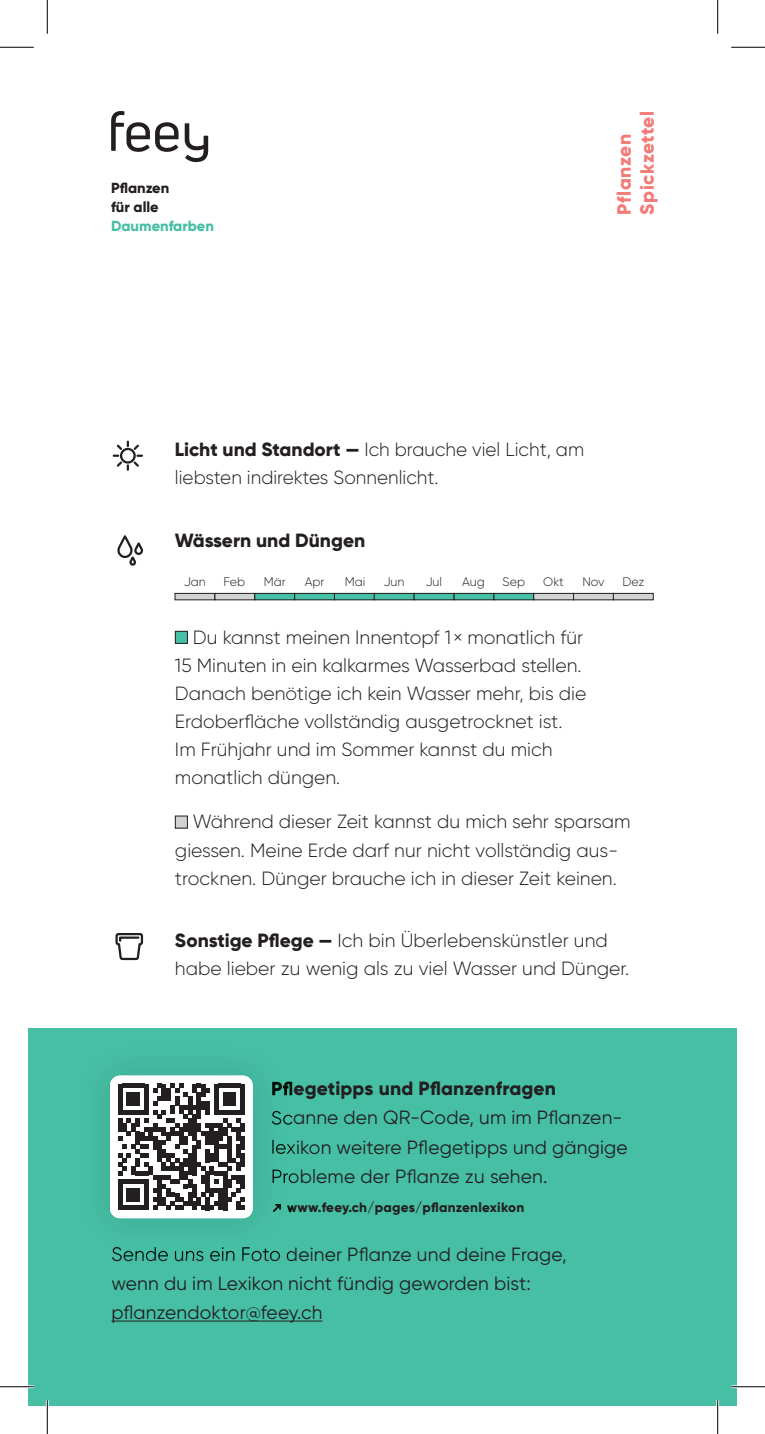
<style>
.page{position:relative;width:765px;height:1434px;background:#fff}
.page>*{position:absolute;margin:0;border:0;box-sizing:border-box;transform-origin:0 0}
.t1{font:300 19.12px/28.1px "Gilroy";color:#231f20}
.t2{font:19.12px/29.2px "Gilroy";letter-spacing:.01em;color:#231f20}
.t3{font:800 19.12px "Gilroy";color:#231f20}
.t4{font:800 19.12px/22.9px "Gilroy";letter-spacing:.03em;color:#f37a76}
.t5{font:800 14.62px/18.7px "Gilroy";color:#231f20}
.t6{font:800 14.62px "Gilroy";color:#46bfa5}
.t7{font:800 13.5px "Gilroy";letter-spacing:.02em;color:#231f20}
.t8{font:300 12.38px "Gilroy";color:#231f20}
.s1{font-weight:800}
</style>
<div class="page">
<div style="left:28px;top:1028px;width:708px;height:378px;background:#46bfa5"></div>
<hr style="left:111px;top:1320px;width:211px;height:1px;background:#231f20">
<svg style="left:184px;top:123px;width:24px;height:39px"></svg>
<svg style="left:111px;top:111px;width:67px;height:41px"></svg>
<div style="left:175px;top:631px;width:12px;height:12px;background:#46bfa5"></div>
<div style="left:175px;top:631px;width:13px;height:13px;border:1px solid #231f20"></div>
<div style="left:175px;top:816px;width:12px;height:12px;background:#d1d2d4"></div>
<div style="left:175px;top:816px;width:13px;height:12px;border:1px solid #231f20"></div>
<svg style="left:112px;top:440px;width:31px;height:31px"></svg>
<svg style="left:117px;top:535px;width:26px;height:31px"></svg>
<svg style="left:115px;top:933px;width:29px;height:28px"></svg>
<div style="left:175px;top:593px;width:40px;height:7px;background:#d1d2d4"></div>
<div style="left:174px;top:593px;width:41px;height:7px;border:1px solid #231f20"></div>
<div style="left:215px;top:593px;width:40px;height:7px;background:#d1d2d4"></div>
<div style="left:214px;top:593px;width:41px;height:7px;border:1px solid #231f20"></div>
<div style="left:255px;top:593px;width:39px;height:7px;background:#46bfa5"></div>
<div style="left:254px;top:593px;width:41px;height:7px;border:1px solid #231f20"></div>
<div style="left:294px;top:593px;width:40px;height:7px;background:#46bfa5"></div>
<div style="left:294px;top:593px;width:41px;height:7px;border:1px solid #231f20"></div>
<div style="left:334px;top:593px;width:40px;height:7px;background:#46bfa5"></div>
<div style="left:334px;top:593px;width:40px;height:7px;border:1px solid #231f20"></div>
<div style="left:374px;top:593px;width:40px;height:7px;background:#46bfa5"></div>
<div style="left:374px;top:593px;width:40px;height:7px;border:1px solid #231f20"></div>
<div style="left:414px;top:593px;width:40px;height:7px;background:#46bfa5"></div>
<div style="left:413px;top:593px;width:41px;height:7px;border:1px solid #231f20"></div>
<div style="left:454px;top:593px;width:39px;height:7px;background:#46bfa5"></div>
<div style="left:453px;top:593px;width:41px;height:7px;border:1px solid #231f20"></div>
<div style="left:493px;top:593px;width:40px;height:7px;background:#46bfa5"></div>
<div style="left:493px;top:593px;width:41px;height:7px;border:1px solid #231f20"></div>
<div style="left:533px;top:593px;width:40px;height:7px;background:#d1d2d4"></div>
<div style="left:533px;top:593px;width:40px;height:7px;border:1px solid #231f20"></div>
<div style="left:573px;top:593px;width:40px;height:7px;background:#d1d2d4"></div>
<div style="left:573px;top:593px;width:40px;height:7px;border:1px solid #231f20"></div>
<div style="left:613px;top:593px;width:40px;height:7px;background:#d1d2d4"></div>
<div style="left:612px;top:593px;width:41px;height:7px;border:1px solid #231f20"></div>
<img style="left:108px;top:1074px;width:169px;height:146px">
<img style="left:272px;top:1081px;width:19px;height:18px">
<img style="left:271px;top:1111px;width:20px;height:16px">
<img style="left:272px;top:1140px;width:19px;height:18px">
<img style="left:272px;top:1169px;width:19px;height:14px">
<img style="left:287px;top:1205px;width:4px;height:8px">
<img style="left:112px;top:1247px;width:179px;height:10px">
<svg style="left:271px;top:1204px;width:10px;height:9px"></svg>
<svg style="left:110px;top:1076px;width:142px;height:142px"></svg>
<div style="left:110px;top:1076px;width:142px;height:142px;border:2px solid #fff;border-radius:9px"></div>
<hr style="left:0;top:1385px;width:34px;height:3px;background:#fff">
<hr style="left:730px;top:1385px;width:34px;height:3px;background:#fff">
<hr style="left:46px;top:1400px;width:3px;height:34px;background:#fff">
<hr style="left:716px;top:1400px;width:2px;height:34px;background:#fff">
<hr style="left:0;top:47px;width:34px;height:1px;background:#000">
<hr style="left:730px;top:47px;width:34px;height:1px;background:#000">
<hr style="left:0;top:1386px;width:34px;height:1px;background:#000">
<hr style="left:730px;top:1386px;width:34px;height:1px;background:#000">
<hr style="left:47px;top:0;width:1px;height:34px;background:#000">
<hr style="left:47px;top:1400px;width:1px;height:34px;background:#000">
<hr style="left:717px;top:0;width:1px;height:34px;background:#000">
<hr style="left:717px;top:1400px;width:1px;height:34px;background:#000">
<p class="t5" style="left:111px;top:179px;width:60px">Pflanzen für alle</p>
<p class="t6" style="left:111px;top:216px;width:104px">Daumenfarben</p>
<p class="t4" style="left:612px;top:215px;width:105px;rotate:-90deg">Pflanzen<br>Spickzettel</p>
<p class="t1" style="left:175px;top:435px;width:410px"><span class="s1">Licht und Standort —</span> Ich brauche viel Licht, am liebsten indirektes Sonnenlicht.</p>
<p class="t3" style="left:175px;top:528px;width:192px">Wässern und Düngen</p>
<p class="t8" style="left:184px;top:574px;width:23px">Jan</p>
<p class="t8" style="left:223px;top:574px;width:23px">Feb</p>
<p class="t8" style="left:263px;top:574px;width:23px">Mär</p>
<p class="t8" style="left:304px;top:574px;width:21px">Apr</p>
<p class="t8" style="left:345px;top:574px;width:22px">Mai</p>
<p class="t8" style="left:383px;top:574px;width:22px">Jun</p>
<p class="t8" style="left:425px;top:574px;width:18px">Jul</p>
<p class="t8" style="left:462px;top:574px;width:24px">Aug</p>
<p class="t8" style="left:502px;top:574px;width:24px">Sep</p>
<p class="t8" style="left:543px;top:574px;width:22px">Okt</p>
<p class="t8" style="left:582px;top:574px;width:24px">Nov</p>
<p class="t8" style="left:622px;top:574px;width:23px">Dez</p>
<p class="t1" style="left:175px;top:623px;width:413px;text-indent:18px">Du kannst meinen Innentopf 1 × monatlich für 15 Minuten in ein kalkarmes Wasserbad stellen.<br>Danach benötige ich kein Wasser mehr, bis die Erdoberfläche vollständig ausgetrocknet ist.<br>Im Frühjahr und im Sommer kannst du mich monatlich düngen.</p>
<p class="t1" style="left:175px;top:807px;width:457px;text-indent:18px">Während dieser Zeit kannst du mich sehr sparsam giessen. Meine Erde darf nur nicht vollständig aus&shy;trocknen. Dünger brauche ich in dieser Zeit keinen.</p>
<p class="t1" style="left:175px;top:926px;width:455px"><span class="s1">Sonstige Pflege —</span> Ich bin Überlebenskünstler und habe lieber zu wenig als zu viel Wasser und Dünger.</p>
<p class="t3" style="left:271px;top:1076px;width:286px">Pflegetipps und Pflanzenfragen</p>
<p class="t2" style="left:271px;top:1103px;width:358px">Scanne den QR-Code, um im Pflanzen&shy;lexikon weitere Pflegetipps und gängige<br>Probleme der Pflanze zu sehen.</p>
<p class="t7" style="left:287px;top:1199px;width:239px">www.feey.ch/pages/pflanzenlexikon</p>
<p class="t2" style="left:111px;top:1239px;width:456px">Sende uns ein Foto deiner Pflanze und deine Frage, wenn du im Lexikon nicht fündig geworden bist: pflanzendoktor@feey.ch</p>
</div>
